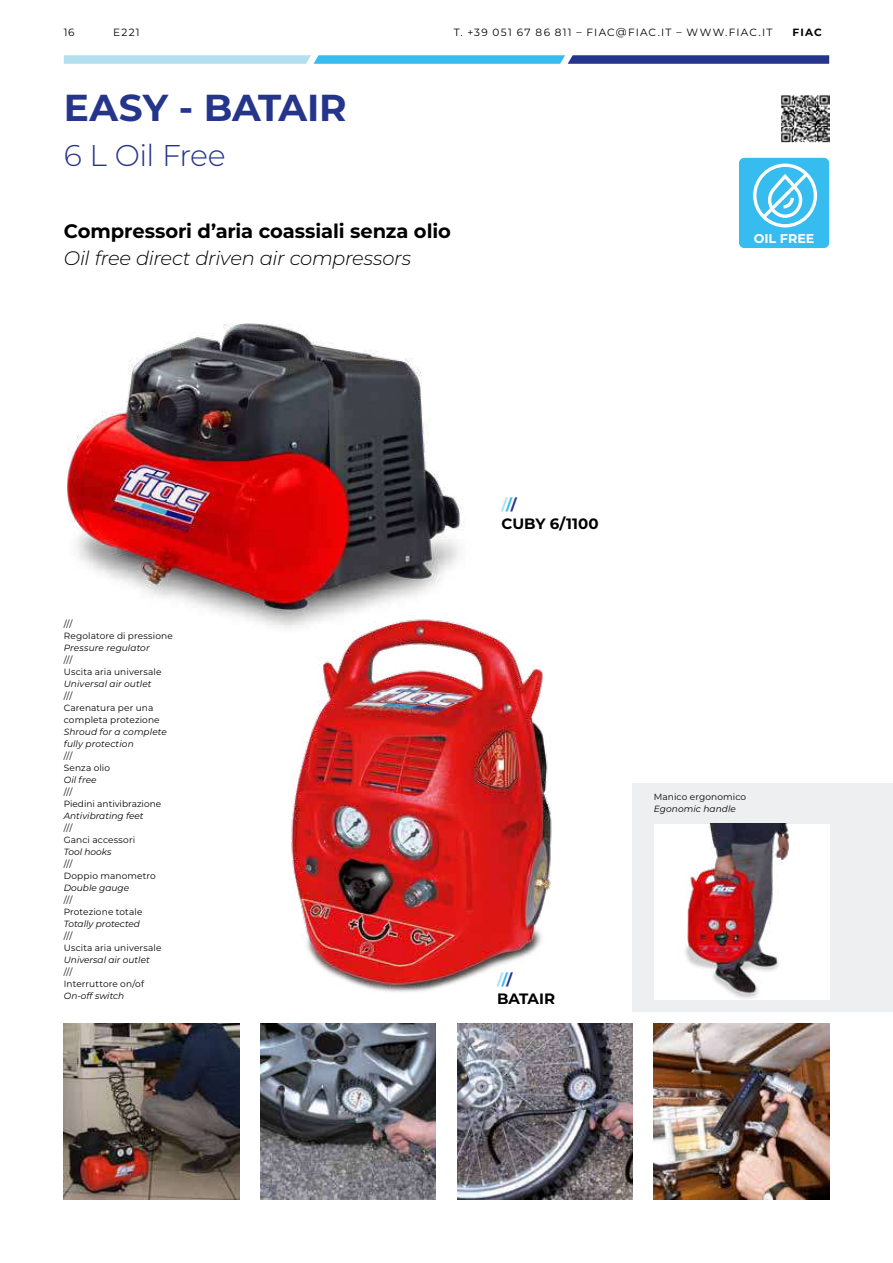
<style>
.page{position:relative;width:893px;height:1263px;background:#fff}
.page>*{position:absolute;margin:0;border:0;box-sizing:border-box;transform-origin:0 0}
.t1{font:700 37.5px "Montserrat";letter-spacing:-.005em;color:#26358c}
.t2{font:300 30px "Montserrat";letter-spacing:-.03em;color:#26358c}
.t3{font:700 19.5px "Montserrat";letter-spacing:-.005em;color:#000}
.t4{font:italic 300 19.5px "Montserrat";letter-spacing:-.015em;color:#000}
.t5{font:700 15px/19.2px "Montserrat";letter-spacing:.005em;color:#000}
.t6{font:700 12.75px "Montserrat";color:#fff}
.t7{font:10.5px "Montserrat";letter-spacing:.115em;color:#000}
.t8{font:700 10.5px "Montserrat";color:#000}
.t9{font:9px/12px "Montserrat";letter-spacing:.015em;color:#000}
.t10{font:italic 9px/12px "Montserrat";color:#000}
.s1{color:#b3dfef}
.s2{color:#36bcee}
.s3{color:#26358c}
</style>
<div class="page">
<svg style="left:63px;top:55px;width:767px;height:9px;background:#65a0d0"></svg>
<div style="left:739px;top:158px;width:90px;height:90px;background:#36bcee;border-radius:5px"></div>
<svg style="left:753px;top:164px;width:64px;height:63px"></svg>
<img style="left:781px;top:95px;width:48px;height:48px">
<img style="left:260px;top:1024px;width:176px;height:175px">
<img style="left:64px;top:1024px;width:175px;height:175px">
<img style="left:457px;top:1024px;width:175px;height:175px">
<img style="left:654px;top:1024px;width:175px;height:175px">
<div style="left:632px;top:784px;width:261px;height:228px;background:#edeff0"></div>
<img style="left:654px;top:824px;width:175px;height:175px">
<img style="left:291px;top:651px;width:261px;height:341px">
<img style="left:67px;top:323px;width:448px;height:328px">
<p class="t7" style="left:64px;top:25px;width:12px">16</p>
<p class="t7" style="left:113px;top:25px;width:28px">E221</p>
<p class="t7" style="left:454px;top:25px;width:320px">T. +39 051 67 86 811 – FIAC@FIAC.IT – WWW.FIAC.IT</p>
<p class="t8" style="left:792px;top:25px;width:31px">FIAC</p>
<h1 class="t1" style="left:64px;top:80px;width:284px">EASY - BATAIR</h1>
<h2 class="t2" style="left:64px;top:135px;width:164px">6 L Oil Free</h2>
<h3 class="t3" style="left:64px;top:217px;width:388px">Compressori d’aria coassiali senza olio</h3>
<h3 class="t4" style="left:64px;top:244px;width:349px">Oil free direct driven air compressors</h3>
<h3 class="t6" style="left:754px;top:229px;width:62px">OIL FREE</h3>
<p class="t9" style="left:64px;top:618px;width:111px">///<br>Regolatore di pressione</p>
<p class="t10" style="left:64px;top:642px;width:87px">Pressure regulator</p>
<p class="t9" style="left:64px;top:654px;width:99px">///<br>Uscita aria universale</p>
<p class="t10" style="left:64px;top:678px;width:89px">Universal air outlet</p>
<p class="t9" style="left:64px;top:690px;width:97px">///<br>Carenatura per una completa protezione</p>
<p class="t10" style="left:64px;top:726px;width:105px">Shroud for a complete fully protection</p>
<p class="t9" style="left:64px;top:750px;width:48px">///<br>Senza olio</p>
<p class="t10" style="left:64px;top:774px;width:34px">Oil free</p>
<p class="t9" style="left:64px;top:786px;width:99px">///<br>Piedini antivibrazione</p>
<p class="t10" style="left:64px;top:810px;width:81px">Antivibrating feet</p>
<p class="t9" style="left:64px;top:822px;width:73px">///<br>Ganci accessori</p>
<p class="t10" style="left:64px;top:846px;width:49px">Tool hooks</p>
<p class="t9" style="left:64px;top:858px;width:93px">///<br>Doppio manometro</p>
<p class="t10" style="left:64px;top:882px;width:67px">Double gauge</p>
<p class="t9" style="left:64px;top:894px;width:80px">///<br>Protezione totale</p>
<p class="t10" style="left:64px;top:918px;width:78px">Totally protected</p>
<p class="t9" style="left:64px;top:930px;width:99px">///<br>Uscita aria universale</p>
<p class="t10" style="left:64px;top:954px;width:88px">Universal air outlet</p>
<p class="t9" style="left:64px;top:966px;width:82px">///<br>Interruttore on/of</p>
<p class="t10" style="left:64px;top:990px;width:62px">On-off switch</p>
<h3 class="t5" style="left:501px;top:494px;width:99px"><span class="s1">/</span><span class="s2">/</span><span class="s3">/<br></span>CUBY 6/1100</h3>
<h3 class="t5" style="left:497px;top:969px;width:60px"><span class="s1">/</span><span class="s2">/</span><span class="s3">/<br></span>BATAIR</h3>
<p class="t9" style="left:654px;top:790px;width:94px">Manico ergonomico</p>
<p class="t10" style="left:654px;top:802px;width:84px">Egonomic handle</p>
</div>
